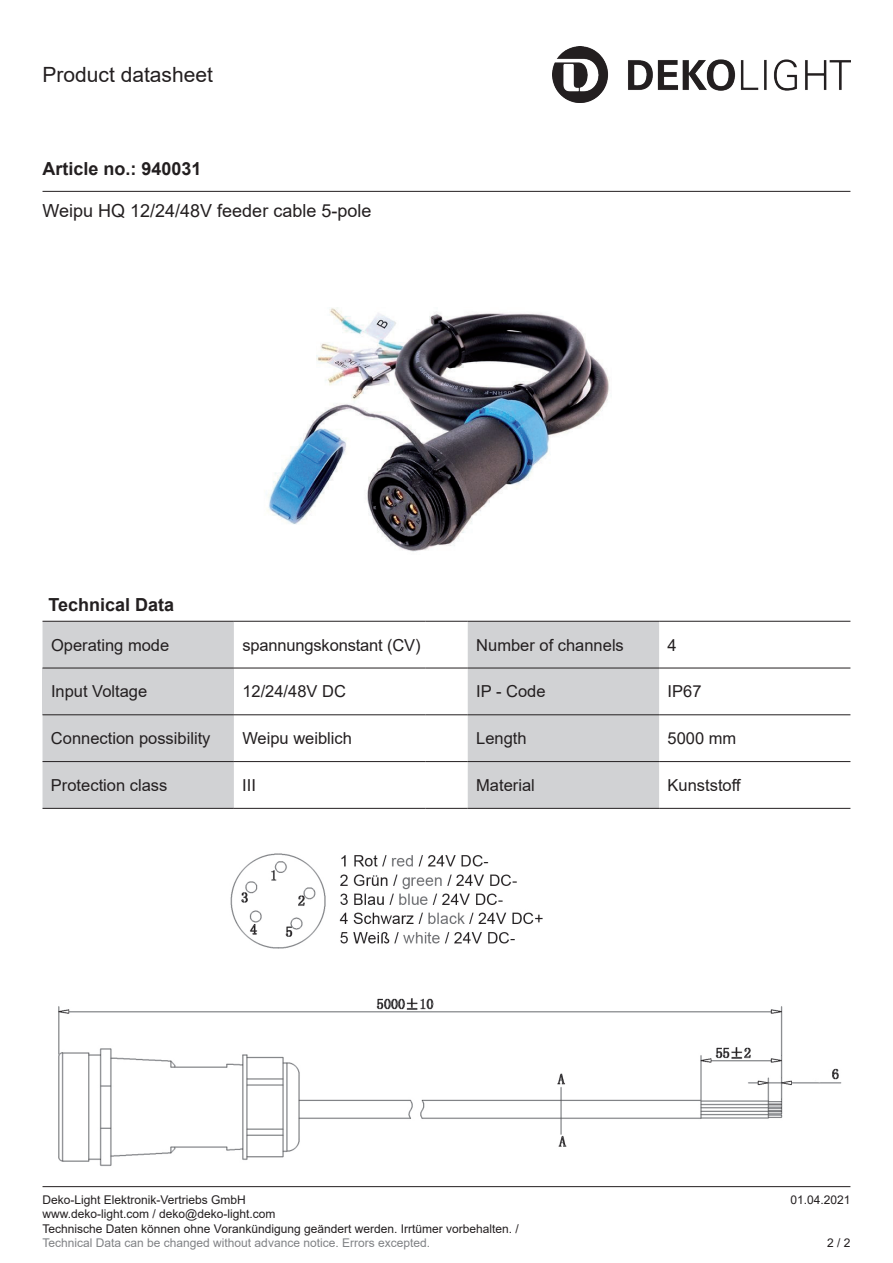
<style>
.page{position:relative;width:893px;height:1263px;background:#fff}
.page>*{position:absolute;margin:0;border:0;box-sizing:border-box;transform-origin:0 0}
.t1{font:21px "Arial";color:#231f20}
.t2{font:18px "Arial";color:#231f20}
.t3{font:700 18px "Arial";color:#231f20}
.t4{font:16.5px "Arial";color:#231f20}
.t5{font:12px/14.4px "Arial";color:#231f20}
.t6{font:12px "Arial";color:#808285}
</style>
<div class="page">
<hr style="left:43px;top:191px;width:807px;height:1px;background:#231f20">
<img style="left:552px;top:46px;width:298px;height:56px">
<img style="left:267px;top:307px;width:343px;height:245px">
<hr style="left:43px;top:1186px;width:807px;height:1px;background:#231f20">
<svg style="left:43px;top:622px;width:616px;height:186px;fill:#d1d2d4"></svg>
<div style="left:43px;top:668px;width:191px;height:47px;background:#d1d2d4"></div>
<hr style="left:468px;top:621px;width:191px;height:1px;background:#231f20">
<hr style="left:659px;top:621px;width:191px;height:1px;background:#231f20">
<hr style="left:468px;top:668px;width:191px;height:1px;background:#231f20">
<hr style="left:659px;top:668px;width:191px;height:1px;background:#231f20">
<hr style="left:43px;top:714px;width:191px;height:1px;background:#231f20">
<hr style="left:234px;top:714px;width:191px;height:1px;background:#231f20">
<hr style="left:425px;top:714px;width:43px;height:1px;background:#231f20">
<hr style="left:468px;top:714px;width:191px;height:1px;background:#231f20">
<hr style="left:659px;top:714px;width:191px;height:1px;background:#231f20">
<hr style="left:43px;top:761px;width:191px;height:1px;background:#231f20">
<hr style="left:234px;top:761px;width:191px;height:1px;background:#231f20">
<hr style="left:425px;top:761px;width:43px;height:1px;background:#231f20">
<hr style="left:468px;top:761px;width:191px;height:1px;background:#231f20">
<hr style="left:659px;top:761px;width:191px;height:1px;background:#231f20">
<hr style="left:43px;top:808px;width:191px;height:1px;background:#231f20">
<hr style="left:234px;top:808px;width:191px;height:1px;background:#231f20">
<hr style="left:425px;top:808px;width:43px;height:1px;background:#231f20">
<hr style="left:468px;top:808px;width:191px;height:1px;background:#231f20">
<hr style="left:659px;top:808px;width:191px;height:1px;background:#231f20">
<hr style="left:234px;top:668px;width:191px;height:1px;background:#231f20">
<hr style="left:425px;top:668px;width:43px;height:1px;background:#231f20">
<hr style="left:43px;top:621px;width:191px;height:1px;background:#231f20">
<hr style="left:234px;top:621px;width:191px;height:1px;background:#231f20">
<hr style="left:425px;top:621px;width:43px;height:1px;background:#231f20">
<hr style="left:43px;top:668px;width:191px;height:1px;background:#231f20">
<img style="left:58px;top:853px;width:784px;height:313px">
<p class="t1" style="left:43px;top:60px;width:172px">Product datasheet</p>
<p class="t3" style="left:43px;top:156px;width:161px">Article no.: 940031</p>
<p class="t2" style="left:43px;top:198px;width:330px">Weipu HQ 12/24/48V feeder cable 5-pole</p>
<p class="t3" style="left:49px;top:592px;width:127px">Technical Data</p>
<p class="t4" style="left:51px;top:633px;width:120px">Operating mode</p>
<p class="t4" style="left:242px;top:633px;width:180px">spannungskonstant (CV)</p>
<p class="t4" style="left:476px;top:633px;width:149px">Number of channels</p>
<p class="t4" style="left:668px;top:633px;width:11px">4</p>
<p class="t4" style="left:51px;top:680px;width:98px">Input Voltage</p>
<p class="t4" style="left:242px;top:680px;width:105px">12/24/48V DC</p>
<p class="t4" style="left:476px;top:680px;width:71px">IP - Code</p>
<p class="t4" style="left:668px;top:680px;width:35px">IP67</p>
<p class="t4" style="left:51px;top:727px;width:161px">Connection possibility</p>
<p class="t4" style="left:242px;top:727px;width:111px">Weipu weiblich</p>
<p class="t4" style="left:476px;top:727px;width:52px">Length</p>
<p class="t4" style="left:668px;top:727px;width:70px">5000 mm</p>
<p class="t4" style="left:51px;top:774px;width:118px">Protection class</p>
<p class="t4" style="left:242px;top:774px;width:15px">III</p>
<p class="t4" style="left:476px;top:774px;width:60px">Material</p>
<p class="t4" style="left:667px;top:774px;width:75px">Kunststoff</p>
<p class="t5" style="left:43px;top:1192px;width:205px">Deko-Light Elektronik-Vertriebs GmbH</p>
<p class="t5" style="left:790px;top:1192px;width:62px">01.04.2021</p>
<p class="t5" style="left:43px;top:1207px;width:478px">www.deko-light.com / deko@deko-light.com<br>Technische Daten können ohne Vorankündigung geändert werden. Irrtümer vorbehalten. /</p>
<p class="t6" style="left:43px;top:1234px;width:389px">Technical Data can be changed without advance notice. Errors excepted.</p>
<p class="t5" style="left:827px;top:1235px;width:25px">2 / 2</p>
</div>
